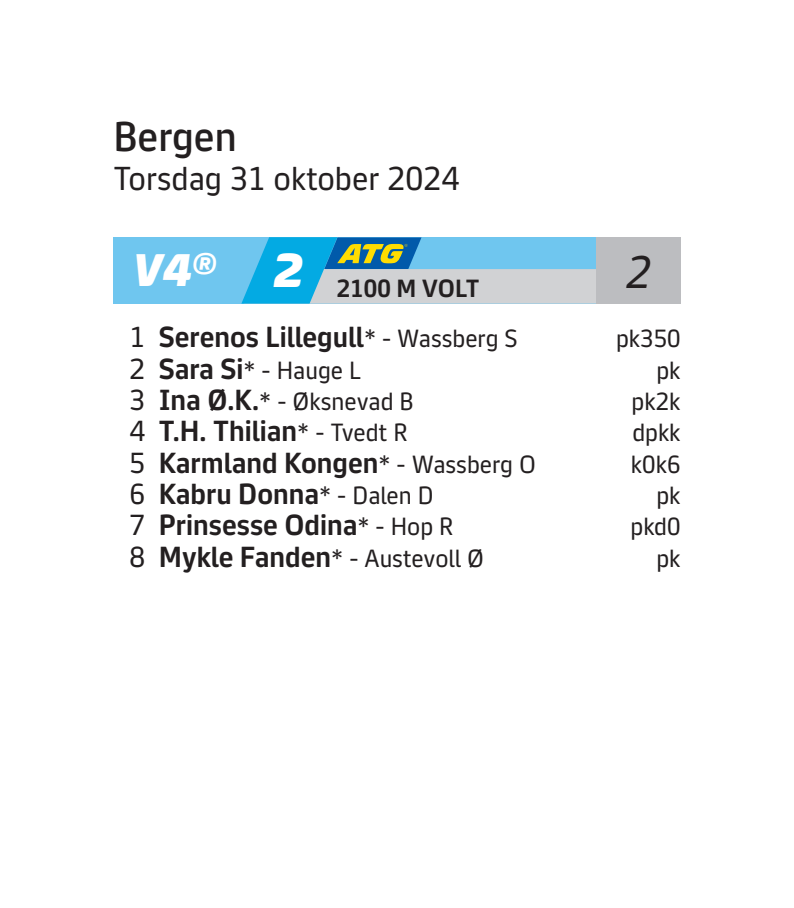
<style>
.page{position:relative;width:794px;height:908px;background:#fff}
.page>*{position:absolute;margin:0;border:0;box-sizing:border-box;transform-origin:0 0}
.t1{font:46px "ATG Rubrik";color:#fff}
.t2{font:44px "ATG Rubrik";color:#fff}
.t3{font:italic 44px "ATG Text";color:#231f20}
.t4{font:500 40px "ATG Text";color:#231f20}
.t5{font:32px "ATG Text";color:#231f20}
.HorseAndRider{font:700 28px "ATG Text";color:#231f20}
.S_REKORD{font:28px "ATG Text";color:#231f20}
.HorseAndRider-2{font:24px "ATG Text";color:#231f20}
.S_REKORD-2{font:24px "ATG Text";color:#231f20}
.t6{font:700 24px "ATG Text";color:#231f20}
.s1{font-weight:400;font-size:24px}
.s2{font-weight:700;font-size:28px}
</style>
<div class="page">
<div style="left:595px;top:237px;width:85px;height:66px;background:#bcbdc0"></div>
<svg style="left:113px;top:237px;width:483px;height:66px;background:#79bfdb"></svg>
<p class="t4" style="left:113px;top:113px;width:125px">Bergen</p>
<p class="t5" style="left:113px;top:159px;width:347px">Torsdag 31 oktober 2024</p>
<p class="t2" style="left:134px;top:244px;width:83px">V4®</p>
<p class="t1" style="left:274px;top:243px;width:30px">2</p>
<p class="t6" style="left:337px;top:274px;width:144px">2100 M VOLT</p>
<p class="t3" style="left:626px;top:246px;width:26px">2</p>
<p class="S_REKORD" style="left:129px;top:320px;width:17px">1</p>
<p class="HorseAndRider" style="left:159px;top:320px;width:360px">Serenos Lillegull<span class="s1">* - Wassberg S</span></p>
<p class="S_REKORD-2" style="left:616px;top:324px;width:66px">pk350</p>
<p class="S_REKORD" style="left:129px;top:352px;width:17px">2</p>
<p class="HorseAndRider-2" style="left:159px;top:356px;width:204px"><span class="s2">Sara Si</span>* - Hauge L</p>
<p class="S_REKORD-2" style="left:656px;top:356px;width:26px">pk</p>
<p class="S_REKORD" style="left:129px;top:383px;width:17px">3</p>
<p class="HorseAndRider-2" style="left:159px;top:387px;width:256px"><span class="s2">Ina Ø.K.</span>* - Øksnevad B</p>
<p class="S_REKORD-2" style="left:631px;top:387px;width:51px">pk2k</p>
<p class="S_REKORD" style="left:129px;top:414px;width:17px">4</p>
<p class="HorseAndRider" style="left:159px;top:414px;width:250px">T.H. Thilian<span class="s1">* - Tvedt R</span></p>
<p class="S_REKORD-2" style="left:632px;top:418px;width:50px">dpkk</p>
<p class="S_REKORD" style="left:129px;top:446px;width:17px">5</p>
<p class="HorseAndRider" style="left:159px;top:445px;width:378px">Karmland Kongen<span class="s1">* - Wassberg O</span></p>
<p class="S_REKORD-2" style="left:631px;top:449px;width:51px">k0k6</p>
<p class="S_REKORD" style="left:129px;top:477px;width:17px">6</p>
<p class="HorseAndRider" style="left:159px;top:477px;width:276px">Kabru Donna<span class="s1">* - Dalen D</span></p>
<p class="S_REKORD-2" style="left:656px;top:481px;width:26px">pk</p>
<p class="S_REKORD" style="left:129px;top:508px;width:17px">7</p>
<p class="HorseAndRider" style="left:159px;top:508px;width:296px">Prinsesse Odina<span class="s1">* - Hop R</span></p>
<p class="S_REKORD-2" style="left:630px;top:512px;width:52px">pkd0</p>
<p class="S_REKORD" style="left:129px;top:540px;width:17px">8</p>
<p class="HorseAndRider-2" style="left:159px;top:543px;width:327px"><span class="s2">Mykle Fanden</span>* - Austevoll Ø</p>
<p class="S_REKORD-2" style="left:656px;top:543px;width:26px">pk</p>
</div>
